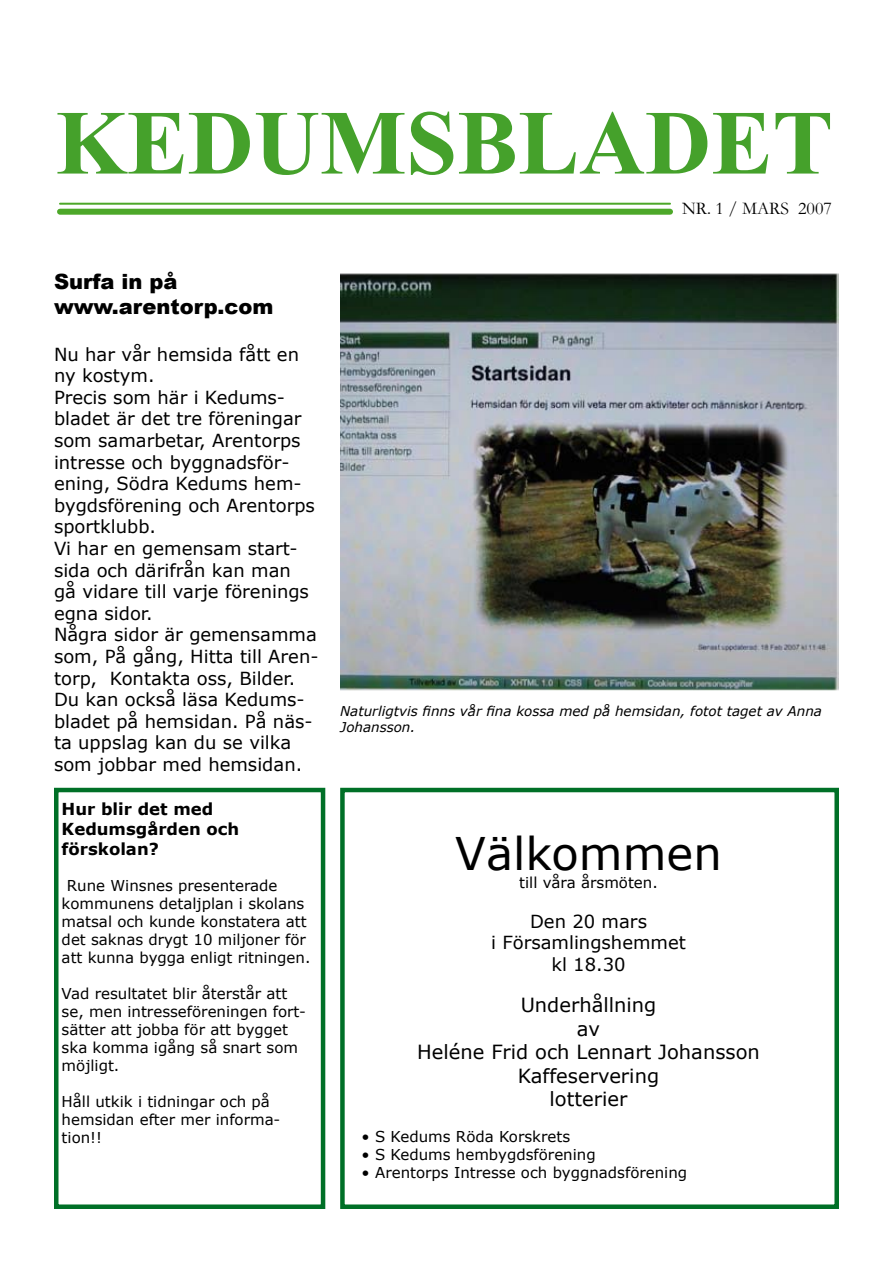
<style>
.page{position:relative;width:893px;height:1263px;background:#fff}
.page>*{position:absolute;margin:0;border:0;box-sizing:border-box;transform-origin:0 0}
.t1{font:700 91.5px "Times New Roman";color:#45a12b}
.t2{font:45px "Verdana";color:#000}
.t3{font:900 21px/25.2px "Arial";color:#000}
.t4{font:19.5px/23.4px "Verdana";color:#000;text-align:center}
.t5{font:18px/21.6px "Verdana";color:#000}
.t6{font:18px "Garamond";color:#000}
.t7{font:700 16.5px/19.8px "Verdana";color:#000}
.t8{font:15px/18px "Verdana";color:#000}
.t9{font:italic 13.5px/16.2px "Verdana";color:#000}
</style>
<div class="page">
<div style="left:54px;top:788px;width:271px;height:421px;border:4px solid #007027"></div>
<hr style="left:60px;top:203px;width:610px;height:2px;background:#4da829">
<div style="left:60px;top:209px;width:610px;height:6px;background:#4da829"></div>
<div style="left:340px;top:788px;width:499px;height:421px;border:4px solid #007027"></div>
<img style="left:340px;top:273px;width:499px;height:418px">
<h1 class="t1" style="left:55px;top:80px;width:779px">KEDUMSBLADET</h1>
<p class="t6" style="left:682px;top:197px;width:151px">NR. 1 / MARS 2007</p>
<p class="t3" style="left:54px;top:268px;width:221px">Surfa in på www.arentorp.com</p>
<p class="t5" style="left:54px;top:343px;width:266px">Nu har vår hemsida fått en ny kostym.<br>Precis som här i Kedums&shy;bladet är det tre föreningar som samarbetar, Arentorps intresse och byggnadsför&shy;ening, Södra Kedums hem&shy;bygdsförening och Arentorps sportklubb.<br>Vi har en gemensam start&shy;sida och därifrån kan man<br>gå vidare till varje förenings egna sidor.<br>Några sidor är gemensamma som, På gång, Hitta till Aren&shy;torp, Kontakta oss, Bilder.<br>Du kan också läsa Kedums&shy;bladet på hemsidan. På näs&shy;ta uppslag kan du se vilka som jobbar med hemsidan.</p>
<p class="t7" style="left:62px;top:799px;width:179px">Hur blir det med<br>Kedumsgården och förskolan?</p>
<p class="t8" style="left:62px;top:876px;width:250px;text-indent:5px">Rune Winsnes presenterade kommunens detaljplan i skolans matsal och kunde konstatera att det saknas drygt 10 miljoner för att kunna bygga enligt ritningen.</p>
<p class="t8" style="left:62px;top:984px;width:246px">Vad resultatet blir återstår att se, men intresseföreningen fort&shy;sätter att jobba för att bygget ska komma igång så snart som möjligt.</p>
<p class="t8" style="left:62px;top:1092px;width:220px">Håll utkik i tidningar och på hemsidan efter mer informa&shy;tion!!</p>
<p class="t9" style="left:340px;top:703px;width:483px">Naturligtvis finns vår fina kossa med på hemsidan, fotot taget av Anna<br>Johansson.</p>
<h2 class="t2" style="left:455px;top:825px;width:268px">Välkommen</h2>
<p class="t8" style="left:519px;top:873px;width:140px">till våra årsmöten.</p>
<p class="t5" style="left:491px;top:910px;width:196px;text-align:center">Den 20 mars<br>i Församlingshemmet kl 18.30</p>
<p class="t4" style="left:417px;top:993px;width:344px">Underhållning<br>av<br>Heléne Frid och Lennart Johansson<br>Kaffeservering<br>lotterier</p>
<p class="t8" style="left:362px;top:1127px;width:210px">• S Kedums Röda Korskrets</p>
<p class="t8" style="left:362px;top:1145px;width:236px">• S Kedums hembygdsförening</p>
<p class="t8" style="left:362px;top:1163px;width:327px">• Arentorps Intresse och byggnadsförening</p>
</div>
